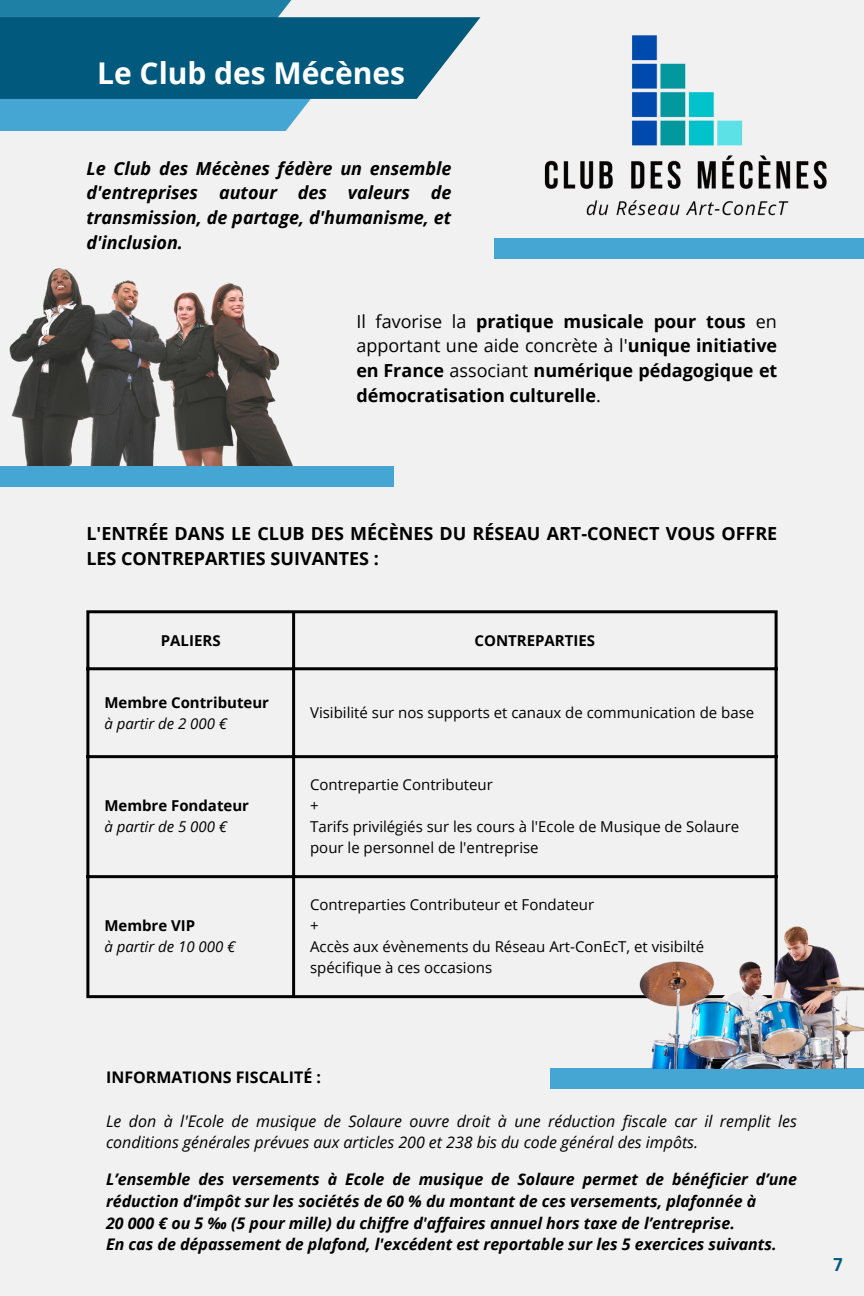
<style>
.page{position:relative;width:864px;height:1296px;background:#f1f1f1}
.page>*{position:absolute;margin:0;border:0;box-sizing:border-box;transform-origin:0 0}
.t1{font:700 30px "Open Sans";color:#fff}
.t2{font:700 18px/24.8px "Open Sans";color:#000}
.t3{font:italic 700 18px/24.8px "Open Sans";color:#000;text-align:justify}
.t4{font:700 18px "Canva Sans";color:#015a7d}
.t5{font:italic 700 16px/21.8px "Open Sans";color:#000}
.t6{font:italic 16px/21.8px "Open Sans";color:#000}
.t7{font:700 16px "Open Sans";color:#000}
.t8{font:15px/21px "Open Sans";color:#000}
.t9{font:700 15px "Open Sans";color:#000}
.t10{font:italic 15px "Open Sans";color:#000}
.s1{font-weight:400}
</style>
<div class="page">
<div style="left:0;top:0;width:292px;height:17px;background:#1e80a5"></div>
<svg style="left:0;top:17px;width:480px;height:114px"></svg>
<img style="left:544px;top:35px;width:283px;height:181px">
<div style="left:494px;top:238px;width:370px;height:21px;background:#46a6d3"></div>
<hr style="left:86px;top:613px;width:3px;height:382px;background:#000">
<hr style="left:292px;top:613px;width:3px;height:382px;background:#000">
<hr style="left:775px;top:613px;width:3px;height:382px;background:#000">
<hr style="left:86px;top:610px;width:692px;height:3px;background:#000">
<hr style="left:86px;top:667px;width:692px;height:3px;background:#000">
<hr style="left:86px;top:755px;width:692px;height:3px;background:#000">
<hr style="left:86px;top:875px;width:692px;height:3px;background:#000">
<hr style="left:86px;top:995px;width:692px;height:3px;background:#000">
<div style="left:550px;top:1068px;width:314px;height:20px;background:#46a6d3"></div>
<img style="left:624px;top:917px;width:240px;height:151px">
<img style="left:0;top:268px;width:316px;height:199px">
<div style="left:0;top:467px;width:394px;height:20px;background:#46a6d3"></div>
<h1 class="t1" style="left:97px;top:52px;width:309px">Le Club des Mécènes</h1>
<p class="t3" style="left:86px;top:155px;width:367px">Le Club des Mécènes fédère un ensemble d'entreprises autour des valeurs de transmission, de partage, d'humanisme, et d'inclusion.</p>
<p class="t2" style="left:356px;top:308px;width:423px;text-align:justify"><span class="s1">Il favorise la</span> pratique musicale pour tous <span class="s1">en apportant une aide concrète à l'</span>unique initiative en France <span class="s1">associant</span> numérique pédagogique et démocratisation culturelle<span class="s1">.</span></p>
<p class="t2" style="left:86px;top:520px;width:692px">L'ENTRÉE DANS LE CLUB DES MÉCÈNES DU RÉSEAU ART-CONECT VOUS OFFRE<br>LES CONTREPARTIES SUIVANTES :</p>
<p class="t9" style="left:161px;top:630px;width:61px">PALIERS</p>
<p class="t9" style="left:475px;top:630px;width:122px">CONTREPARTIES</p>
<p class="t9" style="left:104px;top:692px;width:166px">Membre Contributeur</p>
<p class="t10" style="left:104px;top:713px;width:124px">à partir de 2 000 €</p>
<p class="t9" style="left:104px;top:795px;width:146px">Membre Fondateur</p>
<p class="t10" style="left:104px;top:816px;width:124px">à partir de 5 000 €</p>
<p class="t9" style="left:104px;top:915px;width:92px">Membre VIP</p>
<p class="t10" style="left:104px;top:936px;width:133px">à partir de 10 000 €</p>
<p class="t8" style="left:310px;top:702px;width:446px">Visibilité sur nos supports et canaux de communication de base</p>
<p class="t8" style="left:310px;top:774px;width:431px">Contrepartie Contributeur<br>+<br>Tarifs privilégiés sur les cours à l'Ecole de Musique de Solaure pour le personnel de l'entreprise</p>
<p class="t8" style="left:310px;top:894px;width:396px">Contreparties Contributeur et Fondateur<br>+<br>Accès aux évènements du Réseau Art-ConEcT, et visibilté spécifique à ces occasions</p>
<p class="t7" style="left:106px;top:1066px;width:217px">INFORMATIONS FISCALITÉ :</p>
<p class="t6" style="left:106px;top:1109px;width:692px">Le don à l'Ecole de musique de Solaure ouvre droit à une réduction fiscale car il remplit les conditions générales prévues aux articles 200 et 238 bis du code général des impôts.</p>
<p class="t5" style="left:106px;top:1168px;width:692px">L’ensemble des versements à Ecole de musique de Solaure permet de bénéficier d’une réduction d’impôt sur les sociétés de 60 % du montant de ces versements, plafonnée à<br>20 000 € ou 5 ‰ (5 pour mille) du chiffre d'affaires annuel hors taxe de l’entreprise.<br>En cas de dépassement de plafond, l'excédent est reportable sur les 5 exercices suivants.</p>
<p class="t4" style="left:833px;top:1252px;width:11px">7</p>
</div>
